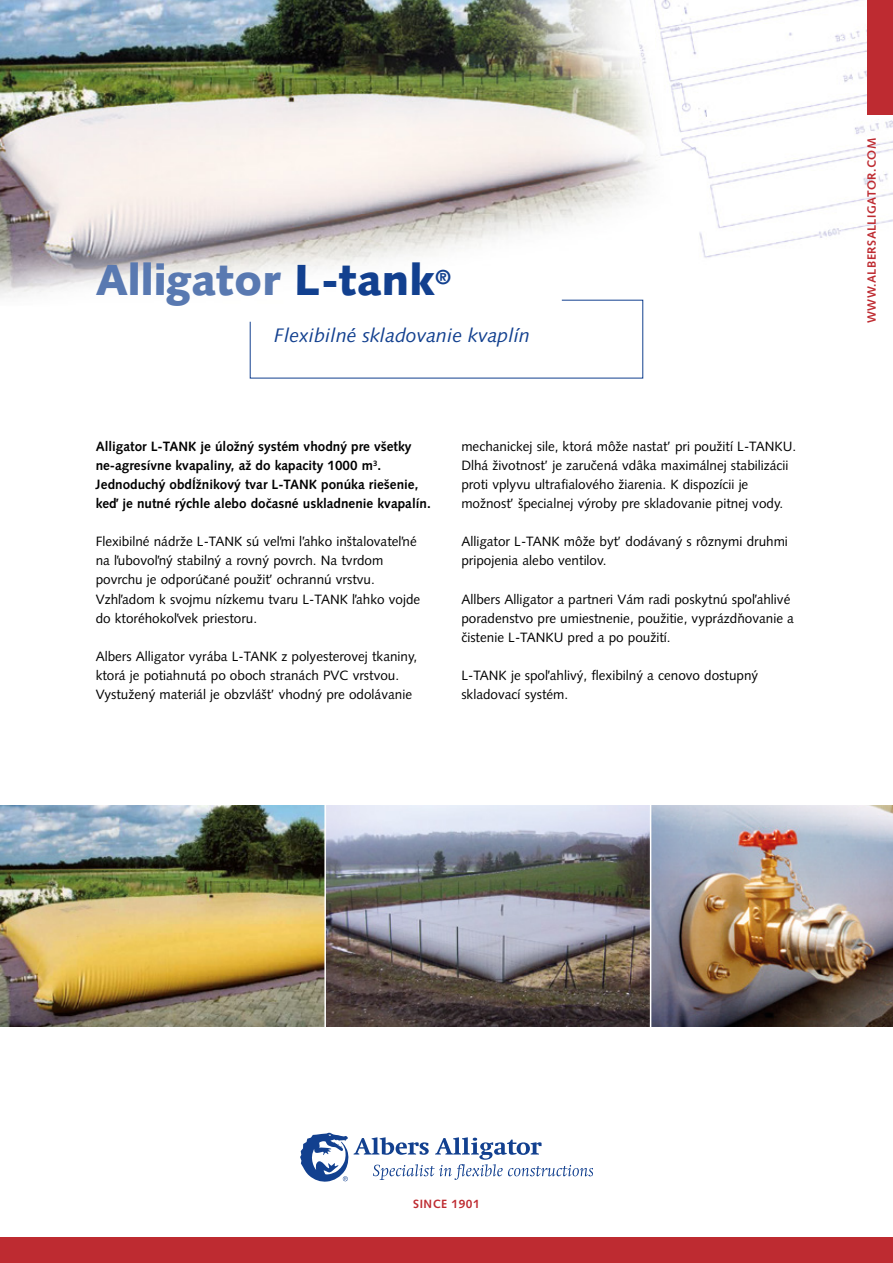
<style>
.page{position:relative;width:893px;height:1263px;background:#fff}
.page>*{position:absolute;margin:0;border:0;box-sizing:border-box;transform-origin:0 0}
.t1{font:900 43.5px "Syntax";color:#5979b1}
.t2{font:italic 19.5px "Syntax";color:#12408f}
.t3{font:13.5px/19px "Syntax";color:#000}
.t4{font:700 13.5px/19px "Syntax";color:#000}
.t5{font:700 12px "Syntax";letter-spacing:.04em;color:#be2b31}
.s1{color:#12408f}
</style>
<div class="page">
<img style="left:0;top:0;width:893px;height:806px">
<img style="left:326px;top:806px;width:567px;height:221px">
<img style="left:0;top:806px;width:324px;height:221px">
<hr style="left:324px;top:741px;width:2px;height:348px;background:#fff">
<svg style="left:249px;top:299px;width:394px;height:80px"></svg>
<hr style="left:650px;top:761px;width:1px;height:349px;background:#fff">
<svg style="left:300px;top:1132px;width:293px;height:50px"></svg>
<div style="left:867px;top:0;width:26px;height:115px;background:#be2b31"></div>
<div style="left:0;top:1237px;width:893px;height:26px;background:#be2b31"></div>
<h1 class="t1" style="left:96px;top:254px;width:357px">Alligator <span class="s1">L-tank</span><sup>®</sup></h1>
<h2 class="t2" style="left:274px;top:324px;width:257px">Flexibilné skladovanie kvaplín</h2>
<p class="t4" style="left:96px;top:437px;width:337px">Alligator L-TANK je úložný systém vhodný pre všetky ne-agresívne kvapaliny, až do kapacity 1000 m<sup>3</sup>.<br>Jednoduchý obdIžnikový tvar L-TANK ponúka riešenie, ked’ je nutné rýchle alebo docasné uskladnenie kvapalín.</p>
<p class="t3" style="left:96px;top:532px;width:326px">Flexibilné nádrže L-TANK sú vel’mi l’ahko inštalovatel’né na l’ubovol’ný stabilný a rovný povrch. Na tvrdom povrchu je odporúcané použit’ ochrannú vrstvu.<br>Vzhl’adom k svojmu nízkemu tvaru L-TANK l’ahko vojde do ktoréhokol’vek priestoru.</p>
<p class="t3" style="left:96px;top:646px;width:323px">Albers Alligator vyrába L-TANK z polyesterovej tkaniny, ktorá je potiahnutá po oboch stranách PVC vrstvou.<br>Vystužený materiál je obzvlášt’ vhodný pre odolávanie</p>
<p class="t3" style="left:192px;top:472px;width:4px">´</p>
<p class="t3" style="left:268px;top:494px;width:4px">ˇ</p>
<p class="t3" style="left:205px;top:571px;width:4px">ˇ</p>
<p class="t3" style="left:461px;top:437px;width:336px">mechanickej sile, ktorá môže nastat’ pri použití L-TANKU.<br>Dlhá životnost’ je zarucená vdâka maximálnej stabilizácii proti vplyvu ultrafialového žiarenia. K dispozícii je možnost’ špecialnej výroby pre skladovanie pitnej vody.</p>
<p class="t3" style="left:461px;top:532px;width:328px">Alligator L-TANK môže byt’ dodávaný s rôznymi druhmi pripojenia alebo ventilov.</p>
<p class="t3" style="left:461px;top:589px;width:334px">Allbers Alligator a partneri Vám radi poskytnú spol’ahlivé poradenstvo pre umiestnenie, použitie, vyprázdnovanie a cistenie L-TANKU pred a po použití.</p>
<p class="t3" style="left:461px;top:665px;width:298px">L-TANK je spol’ahlivý, flexibilný a cenovo dostupný skladovací systém.</p>
<p class="t3" style="left:593px;top:456px;width:4px">ˇ</p>
<p class="t3" style="left:739px;top:608px;width:4px">ˇ</p>
<p class="t3" style="left:463px;top:628px;width:4px">ˇ</p>
<p class="t5" style="left:865px;top:323px;width:187px;rotate:-90deg">WWW.ALBERSALLIGATOR.COM</p>
<p class="t5" style="left:413px;top:1197px;width:68px">SINCE 1901</p>
</div>
